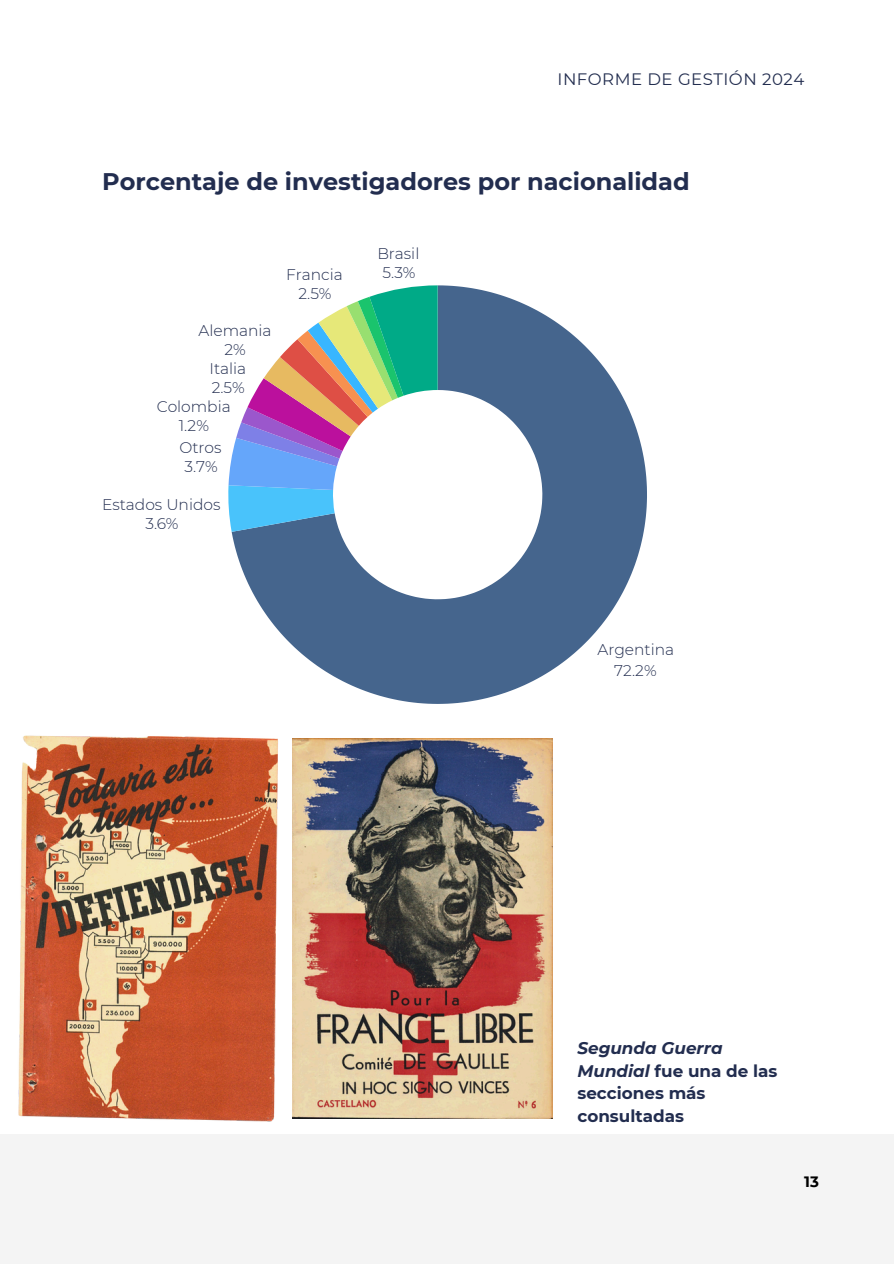
<style>
.page{position:relative;width:894px;height:1264px;background:#fff}
.page>*{position:absolute;margin:0;border:0;box-sizing:border-box;transform-origin:0 0}
.t1{font:700 24px "Montserrat";color:#222d4f}
.t2{font:700 16.8px/22.5px "Montserrat";color:#222d4f}
.t3{font:16.5px "Montserrat";letter-spacing:.03em;color:#222d4f}
.t4{font:300 15.45px/18.9px "Montserrat";color:#222d4f;text-align:center}
.t5{font:700 15px "Montserrat";color:#000}
.s1{font-style:italic}
</style>
<div class="page">
<svg style="left:231px;top:285px;width:415px;height:419px;fill:#45658d"></svg>
<svg style="left:228px;top:285px;width:209px;height:247px"></svg>
<div style="left:0;top:1133px;width:893px;height:130px;background:#f4f4f4"></div>
<img style="left:18px;top:735px;width:260px;height:387px">
<img style="left:293px;top:738px;width:259px;height:380px">
<h1 class="t3" style="left:557px;top:69px;width:248px">INFORME DE GESTIÓN 2024</h1>
<h2 class="t1" style="left:102px;top:166px;width:588px">Porcentaje de investigadores por nacionalidad</h2>
<p class="t4" style="left:198px;top:321px;width:74px">Alemania<br>2%</p>
<p class="t4" style="left:209px;top:359px;width:38px;text-align:left">Italia<br>2.5%</p>
<p class="t4" style="left:157px;top:397px;width:75px">Colombia<br>1.2%</p>
<p class="t4" style="left:179px;top:438px;width:43px">Otros<br>3.7%</p>
<p class="t4" style="left:102px;top:494px;width:120px">Estados Unidos<br>3.6%</p>
<p class="t4" style="left:286px;top:265px;width:58px">Francia<br>2.5%</p>
<p class="t4" style="left:377px;top:244px;width:43px">Brasil<br>5.3%</p>
<p class="t4" style="left:597px;top:638px;width:78px;line-height:21.6px">Argentina<br>72.2%</p>
<p class="t2" style="left:577px;top:1036px;width:201px"><span class="s1">Segunda Guerra<br>Mundial</span> fue una de las secciones más consultadas</p>
<p class="t5" style="left:804px;top:1172px;width:16px">13</p>
</div>
